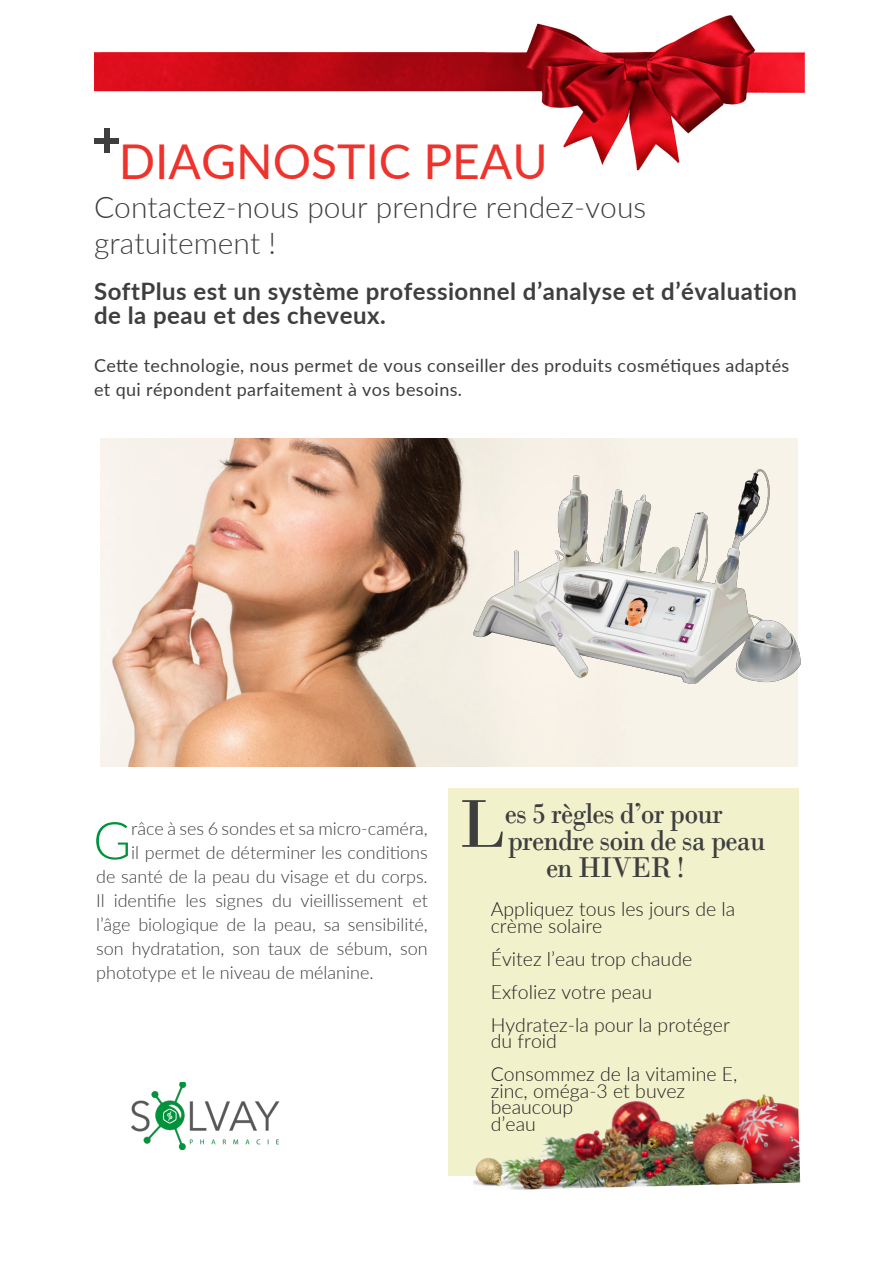
<style>
.page{position:relative;width:893px;height:1263px;background:#fff}
.page>*{position:absolute;margin:0;border:0;box-sizing:border-box;transform-origin:0 0}
.Dropcap{font:71.25px "Bodoni";color:#3e3e3f}
.Dropcap-2{font:300 51.9px "Lato";color:#00933c}
.t1{font:48px "Lato";color:#ee332d}
.Normal_left{font:300 30px "Lato";color:#3e3e3f}
.Dropcap-3{font:30px "Bodoni";letter-spacing:-.03em;color:#3e3e3f;scale:.95 1}
.Normal_left-2{font:700 24px/24px "Lato";letter-spacing:.02em;color:#3e3e3f}
.t2{font:300 19.5px/16.5px "Lato";color:#231f20}
.Dropcap-4{font:300 18px "Lato";color:#3e3e3f}
.Normal_left-3{font:18px/24px "Lato";letter-spacing:.02em;color:#3e3e3f}
</style>
<div class="page">
<img style="left:95px;top:15px;width:710px;height:156px">
<div style="left:104px;top:128px;width:5px;height:25px;background:#3e3e3f"></div>
<div style="left:94px;top:138px;width:25px;height:5px;background:#3e3e3f"></div>
<img style="left:100px;top:438px;width:697px;height:329px">
<img style="left:474px;top:470px;width:327px;height:213px">
<img style="left:132px;top:1082px;width:148px;height:67px">
<div style="left:448px;top:788px;width:351px;height:388px;background:#f1f1cc"></div>
<img style="left:473px;top:1094px;width:327px;height:96px">
<p class="t1" style="left:119px;top:127px;width:430px">DIAGNOSTIC PEAU</p>
<p class="Normal_left" style="left:94px;top:186px;width:554px">Contactez-nous pour prendre rendez-vous</p>
<p class="Normal_left" style="left:94px;top:222px;width:183px">gratuitement !</p>
<p class="Normal_left-2" style="left:94px;top:278px;width:705px">SoftPlus est un système professionnel d’analyse et d’évaluation de la peau et des cheveux.</p>
<p class="Normal_left-3" style="left:94px;top:353px;width:697px">Cette technologie, nous permet de vous conseiller des produits cosmétiques adaptés et qui répondent parfaitement à vos besoins.</p>
<p class="Dropcap-2" style="left:93px;top:804px;width:40px">G</p>
<p class="Dropcap-4" style="left:131px;top:816px;width:298px">râce à ses 6 sondes et sa micro-caméra,</p>
<p class="Dropcap-4" style="left:131px;top:840px;width:298px">il permet de déterminer les conditions</p>
<p class="Dropcap-4" style="left:96px;top:864px;width:333px">de santé de la peau du visage et du corps.</p>
<p class="Dropcap-4" style="left:96px;top:888px;width:333px">Il identifie les signes du vieillissement et</p>
<p class="Dropcap-4" style="left:96px;top:912px;width:333px">l’âge biologique de la peau, sa sensibilité,</p>
<p class="Dropcap-4" style="left:96px;top:936px;width:333px">son hydratation, son taux de sébum, son</p>
<p class="Dropcap-4" style="left:96px;top:960px;width:279px">phototype et le niveau de mélanine.</p>
<p class="Dropcap" style="left:459px;top:781px;width:48px">L</p>
<p class="Dropcap-3" style="left:505px;top:795px;width:231px">es 5 règles d’or pour</p>
<p class="Dropcap-3" style="left:508px;top:822px;width:273px">prendre soin de sa peau</p>
<p class="Dropcap-3" style="left:546px;top:849px;width:147px">en HIVER !</p>
<p class="t2" style="left:491px;top:900px;width:246px">Appliquez tous les jours de la crème solaire</p>
<p class="t2" style="left:491px;top:950px;width:203px">Évitez l’eau trop chaude</p>
<p class="t2" style="left:491px;top:983px;width:163px">Exfoliez votre peau</p>
<p class="t2" style="left:491px;top:1016px;width:241px">Hydratez-la pour la protéger du froid</p>
<p class="t2" style="left:491px;top:1065px;width:248px">Consommez de la vitamine E, zinc, oméga-3 et buvez</p>
<p class="t2" style="left:491px;top:1098px;width:84px">beaucoup</p>
<p class="t2" style="left:491px;top:1115px;width:47px">d’eau</p>
</div>
